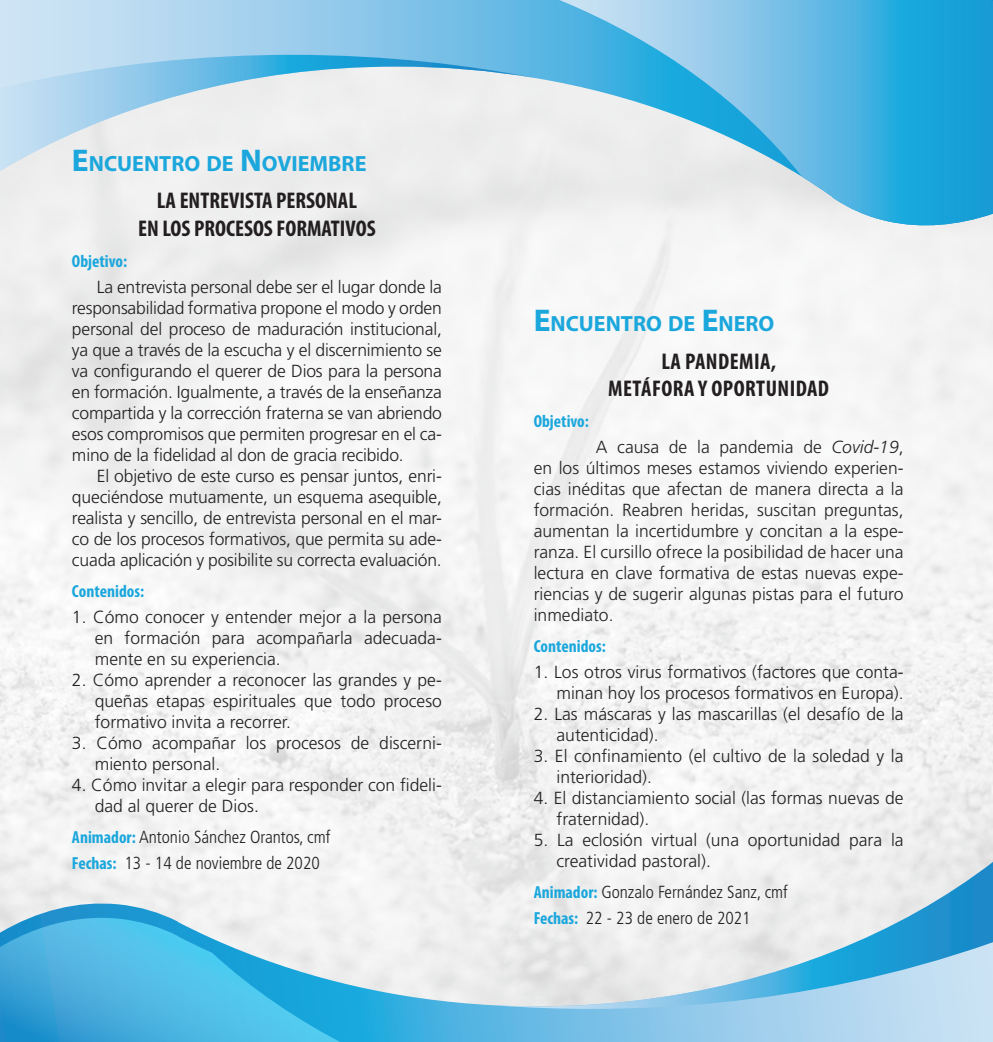
<style>
.page{position:relative;width:993px;height:1042px;background:#fff}
.page>*{position:absolute;margin:0;border:0;box-sizing:border-box;transform-origin:0 0}
.t1{font:700 condensed 22.75px "Myriad Pro";color:#231f20}
.t2{font:700 condensed 22.75px "Myriad Pro";letter-spacing:.02em;color:#231f20}
.t3{font:700 22.05px "Myriad Pro";color:#1ba7dc}
.t4{font:300 17.5px/21px "Frutiger LT Std";color:#231f20}
.t5{font:300 17.5px/21px "Frutiger LT Std";color:#222;text-align:justify}
.t6{font:300 condensed 17.5px "Frutiger LT Std";color:#231f20}
.t7{font:700 condensed 17.5px "Myriad Pro";color:#1ba7dc}
.s1{font-size:31.5px}
.s2{font-family:"Myriad Pro";font-weight:700;color:#1ba7dc}
.s3{font-style:italic}
</style>
<div class="page">
<svg style="left:0;top:0;width:559px;height:229px"></svg>
<svg style="left:559px;top:0;width:433px;height:229px;background:#78c3e4"></svg>
<svg style="left:0;top:55px;width:535px;height:116px"></svg>
<svg style="left:0;top:862px;width:992px;height:180px"></svg>
<svg style="left:0;top:918px;width:520px;height:124px"></svg>
<svg style="left:495px;top:862px;width:497px;height:152px"></svg>
<p class="t3" style="left:72px;top:149px;width:293px"><span class="s1">E</span>NCUENTRO DE <span class="s1">N</span>OVIEMBRE</p>
<p class="t1" style="left:157px;top:187px;width:202px">LA ENTREVISTA PERSONAL</p>
<p class="t1" style="left:138px;top:214px;width:239px">EN LOS PROCESOS FORMATIVOS</p>
<p class="t7" style="left:72px;top:250px;width:57px">Objetivo:</p>
<p class="t4" style="left:72px;top:276px;width:371px;text-align:justify;text-indent:25px">La entrevista personal debe ser el lugar donde la responsabilidad formativa propone el modo y orden personal del proceso de maduración institucional, ya que a través de la escucha y el discernimiento se va configurando el querer de Dios para la persona en formación. Igualmente, a través de la enseñanza compartida y la corrección fraterna se van abriendo esos compromisos que permiten progresar en el ca&shy;mino de la fidelidad al don de gracia recibido.</p>
<p class="t4" style="left:72px;top:465px;width:371px;text-align:justify;text-indent:25px">El objetivo de este curso es pensar juntos, enri&shy;queciéndose mutuamente, un esquema asequible, realista y sencillo, de entrevista personal en el mar&shy;co de los procesos formativos, que permita su ade&shy;cuada aplicación y posibilite su correcta evaluación.</p>
<p class="t7" style="left:72px;top:580px;width:74px">Contenidos:</p>
<p class="t4" style="left:95px;top:606px;width:348px;text-align:justify;text-indent:-23px">1. Cómo conocer y entender mejor a la persona en formación para acompañarla adecuada&shy;mente en su experiencia.</p>
<p class="t4" style="left:95px;top:669px;width:348px;text-align:justify;text-indent:-23px">2. Cómo aprender a reconocer las grandes y pe&shy;queñas etapas espirituales que todo proceso formativo invita a recorrer.</p>
<p class="t4" style="left:95px;top:732px;width:348px;text-indent:-23px">3. Cómo acompañar los procesos de discerni&shy;miento personal.</p>
<p class="t4" style="left:95px;top:774px;width:348px;text-indent:-23px">4. Cómo invitar a elegir para responder con fideli&shy;dad al querer de Dios.</p>
<p class="t6" style="left:72px;top:826px;width:260px"><span class="s2">Animador:</span> Antonio Sánchez Orantos, cmf</p>
<p class="t6" style="left:72px;top:852px;width:249px"><span class="s2">Fechas:</span> 13 - 14 de noviembre de 2020</p>
<p class="t3" style="left:533px;top:309px;width:242px"><span class="s1">E</span>NCUENTRO DE <span class="s1">E</span>NERO</p>
<p class="t2" style="left:661px;top:347px;width:116px">LA PANDEMIA,</p>
<p class="t2" style="left:608px;top:374px;width:222px">METÁFORA Y OPORTUNIDAD</p>
<p class="t7" style="left:533px;top:410px;width:57px">Objetivo:</p>
<p class="t5" style="left:533px;top:436px;width:371px;text-indent:62px">A causa de la pandemia de <span class="s3">Covid-19</span>, en los últimos meses estamos viviendo experien&shy;cias inéditas que afectan de manera directa a la formación. Reabren heridas, suscitan preguntas, aumentan la incertidumbre y concitan a la espe&shy;ranza. El cursillo ofrece la posibilidad de hacer una lectura en clave formativa de estas nuevas expe&shy;riencias y de sugerir algunas pistas para el futuro inmediato.</p>
<p class="t7" style="left:533px;top:635px;width:74px">Contenidos:</p>
<p class="t4" style="left:533px;top:661px;width:371px;text-align:right">1. Los otros virus formativos (factores que conta&shy;minan hoy los procesos formativos en Europa).</p>
<p class="t4" style="left:556px;top:703px;width:348px;text-indent:-23px">2. Las máscaras y las mascarillas (el desafío de la autenticidad).</p>
<p class="t4" style="left:556px;top:745px;width:348px;text-indent:-23px">3. El confinamiento (el cultivo de la soledad y la interioridad).</p>
<p class="t4" style="left:556px;top:787px;width:348px;text-indent:-23px">4. El distanciamiento social (las formas nuevas de fraternidad).</p>
<p class="t4" style="left:556px;top:829px;width:348px;text-indent:-23px">5. La eclosión virtual (una oportunidad para la creatividad pastoral).</p>
<p class="t6" style="left:533px;top:881px;width:255px"><span class="s2">Animador:</span> Gonzalo Fernández Sanz, cmf</p>
<p class="t6" style="left:533px;top:907px;width:218px"><span class="s2">Fechas:</span> 22 - 23 de enero de 2021</p>
</div>
